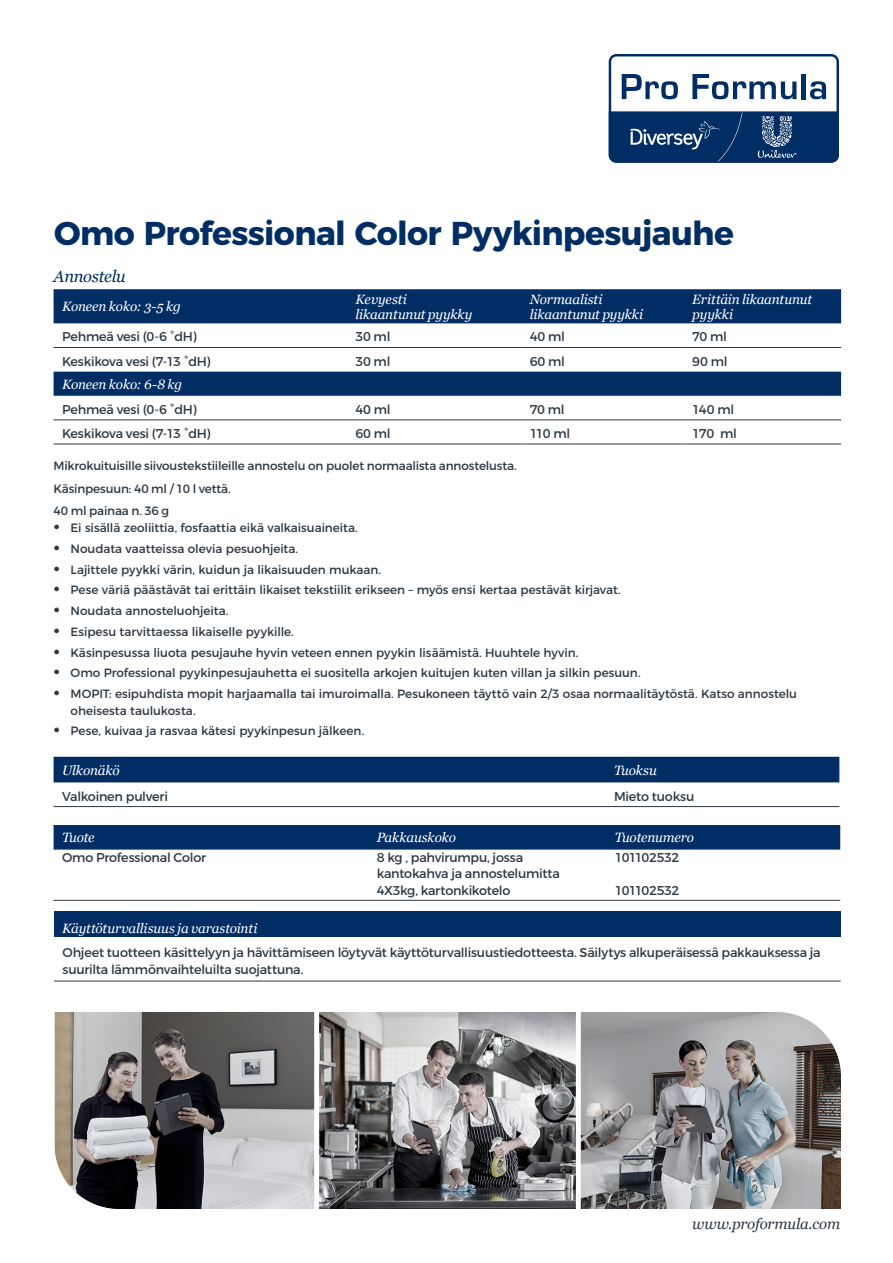
<style>
.page{position:relative;width:893px;height:1263px;background:#fff}
.page>*{position:absolute;margin:0;border:0;box-sizing:border-box;transform-origin:0 0}
.Product_Head_Blue_Pa{font:700 33px "Montserrat";letter-spacing:-.02em;color:#002e64}
.Subheads_Blue{font:italic 16.5px "Georgia";letter-spacing:-.015em;color:#002e64}
.t1{font:italic 15px "Georgia";letter-spacing:-.01em;color:#2c3741}
.Table_Heads_Bold_Whi{font:italic 13.5px "Georgia";letter-spacing:-.01em;color:#fff}
.Table_Text_Black{font:12.75px/16.5px "Montserrat";letter-spacing:-.02em;color:#2c3741}
.Table_Text_Black-2{font:12.75px "Montserrat";letter-spacing:-.055em;color:#2c3741}
.Table_Text_Black-3{font:12px/16.5px "Montserrat";letter-spacing:-.005em;color:#2c3741}
.s1{font-family:"Aaux Pro OT";font-size:15px}
</style>
<div class="page">
<svg style="left:609px;top:54px;width:230px;height:109px"></svg>
<img style="left:54px;top:1012px;width:786px;height:197px">
<div style="left:54px;top:911px;width:787px;height:26px;background:#002e64"></div>
<hr style="left:54px;top:981px;width:787px;height:1px;background:#2c3741">
<div style="left:54px;top:825px;width:786px;height:24px;background:#002e64"></div>
<hr style="left:54px;top:900px;width:314px;height:1px;background:#2c3741">
<hr style="left:368px;top:900px;width:238px;height:1px;background:#2c3741">
<hr style="left:606px;top:900px;width:234px;height:1px;background:#2c3741">
<div style="left:54px;top:757px;width:785px;height:25px;background:#002e64"></div>
<hr style="left:54px;top:806px;width:551px;height:1px;background:#2c3741">
<hr style="left:605px;top:806px;width:234px;height:1px;background:#2c3741">
<div style="left:54px;top:289px;width:787px;height:34px;background:#002e64"></div>
<div style="left:54px;top:372px;width:787px;height:24px;background:#002e64"></div>
<hr style="left:54px;top:347px;width:293px;height:1px;background:#2c3741">
<hr style="left:347px;top:347px;width:174px;height:1px;background:#2c3741">
<hr style="left:521px;top:347px;width:163px;height:1px;background:#2c3741">
<hr style="left:684px;top:347px;width:157px;height:1px;background:#2c3741">
<hr style="left:54px;top:419px;width:293px;height:1px;background:#2c3741">
<hr style="left:347px;top:419px;width:174px;height:1px;background:#2c3741">
<hr style="left:521px;top:419px;width:163px;height:1px;background:#2c3741">
<hr style="left:684px;top:419px;width:157px;height:1px;background:#2c3741">
<hr style="left:54px;top:444px;width:293px;height:1px;background:#2c3741">
<hr style="left:347px;top:444px;width:174px;height:1px;background:#2c3741">
<hr style="left:521px;top:444px;width:163px;height:1px;background:#2c3741">
<hr style="left:684px;top:444px;width:157px;height:1px;background:#2c3741">
<p class="Product_Head_Blue_Pa" style="left:54px;top:206px;width:681px">Omo Professional Color Pyykinpesujauhe</p>
<p class="Subheads_Blue" style="left:54px;top:266px;width:73px">Annostelu</p>
<p class="Table_Heads_Bold_Whi" style="left:62px;top:298px;width:120px">Koneen koko: 3-5 kg</p>
<p class="Table_Heads_Bold_Whi" style="left:355px;top:291px;width:53px">Kevyesti</p>
<p class="Table_Heads_Bold_Whi" style="left:355px;top:306px;width:118px">likaantunut pyykky</p>
<p class="Table_Heads_Bold_Whi" style="left:530px;top:291px;width:74px">Normaalisti</p>
<p class="Table_Heads_Bold_Whi" style="left:530px;top:306px;width:115px">likaantunut pyykki</p>
<p class="Table_Heads_Bold_Whi" style="left:692px;top:291px;width:121px">Erittäin likaantunut</p>
<p class="Table_Heads_Bold_Whi" style="left:692px;top:306px;width:42px">pyykki</p>
<p class="Table_Text_Black" style="left:62px;top:328px;width:136px">Pehmeä vesi (0-6 °dH)</p>
<p class="Table_Text_Black" style="left:355px;top:328px;width:36px">30 ml</p>
<p class="Table_Text_Black" style="left:530px;top:328px;width:37px">40 ml</p>
<p class="Table_Text_Black" style="left:692px;top:328px;width:36px">70 ml</p>
<p class="Table_Text_Black" style="left:62px;top:352px;width:150px">Keskikova vesi (7-13 °dH)</p>
<p class="Table_Text_Black" style="left:355px;top:352px;width:36px">30 ml</p>
<p class="Table_Text_Black" style="left:530px;top:352px;width:37px">60 ml</p>
<p class="Table_Text_Black" style="left:692px;top:352px;width:37px">90 ml</p>
<p class="Table_Heads_Bold_Whi" style="left:62px;top:376px;width:122px">Koneen koko: 6-8 kg</p>
<p class="Table_Text_Black" style="left:62px;top:400px;width:136px">Pehmeä vesi (0-6 °dH)</p>
<p class="Table_Text_Black" style="left:355px;top:400px;width:37px">40 ml</p>
<p class="Table_Text_Black" style="left:530px;top:400px;width:36px">70 ml</p>
<p class="Table_Text_Black" style="left:692px;top:400px;width:44px">140 ml</p>
<p class="Table_Text_Black" style="left:62px;top:424px;width:150px">Keskikova vesi (7-13 °dH)</p>
<p class="Table_Text_Black" style="left:355px;top:424px;width:37px">60 ml</p>
<p class="Table_Text_Black" style="left:530px;top:424px;width:42px">110 ml</p>
<p class="Table_Text_Black" style="left:692px;top:424px;width:46px">170 ml</p>
<p class="Table_Text_Black-3" style="left:54px;top:456px;width:465px">Mikrokuituisille siivoustekstiileille annostelu on puolet normaalista annostelusta.</p>
<p class="Table_Text_Black-3" style="left:54px;top:479px;width:179px">Käsinpesuun: 40 ml / 10 l vettä.</p>
<p class="Table_Text_Black-3" style="left:54px;top:502px;width:117px">40 ml painaa n. 36 g</p>
<p class="Table_Text_Black-3" style="left:54px;top:518px;width:306px"><span class="s1">•</span> Ei sisällä zeoliittia, fosfaattia eikä valkaisuaineita.</p>
<p class="Table_Text_Black-3" style="left:54px;top:539px;width:246px"><span class="s1">•</span> Noudata vaatteissa olevia pesuohjeita.</p>
<p class="Table_Text_Black-3" style="left:54px;top:560px;width:329px"><span class="s1">•</span> Lajittele pyykki värin, kuidun ja likaisuuden mukaan.</p>
<p class="Table_Text_Black-3" style="left:54px;top:581px;width:569px"><span class="s1">•</span> Pese väriä päästävät tai erittäin likaiset tekstiilit erikseen – myös ensi kertaa pestävät kirjavat.</p>
<p class="Table_Text_Black-3" style="left:54px;top:601px;width:176px"><span class="s1">•</span> Noudata annosteluohjeita.</p>
<p class="Table_Text_Black-3" style="left:54px;top:622px;width:242px"><span class="s1">•</span> Esipesu tarvittaessa likaiselle pyykille.</p>
<p class="Table_Text_Black-3" style="left:54px;top:643px;width:526px"><span class="s1">•</span> Käsinpesussa liuota pesujauhe hyvin veteen ennen pyykin lisäämistä. Huuhtele hyvin.</p>
<p class="Table_Text_Black-3" style="left:54px;top:664px;width:588px"><span class="s1">•</span> Omo Professional pyykinpesujauhetta ei suositella arkojen kuitujen kuten villan ja silkin pesuun.</p>
<p class="Table_Text_Black-3" style="left:71px;top:684px;width:728px;text-indent:-17px"><span class="s1">•</span> MOPIT: esipuhdista mopit harjaamalla tai imuroimalla. Pesukoneen täyttö vain 2/3 osaa normaalitäytöstä. Katso annostelu oheisesta taulukosta.</p>
<p class="Table_Text_Black-3" style="left:54px;top:722px;width:312px"><span class="s1">•</span> Pese, kuivaa ja rasvaa kätesi pyykinpesun jälkeen.</p>
<p class="Table_Heads_Bold_Whi" style="left:62px;top:761px;width:59px">Ulkonäkö</p>
<p class="Table_Heads_Bold_Whi" style="left:614px;top:761px;width:44px">Tuoksu</p>
<p class="Table_Text_Black" style="left:62px;top:787px;width:107px">Valkoinen pulveri</p>
<p class="Table_Text_Black" style="left:614px;top:787px;width:82px">Mieto tuoksu</p>
<p class="Table_Heads_Bold_Whi" style="left:62px;top:829px;width:34px">Tuote</p>
<p class="Table_Heads_Bold_Whi" style="left:377px;top:829px;width:81px">Pakkauskoko</p>
<p class="Table_Heads_Bold_Whi" style="left:615px;top:829px;width:81px">Tuotenumero</p>
<p class="Table_Text_Black" style="left:62px;top:848px;width:146px">Omo Professional Color</p>
<p class="Table_Text_Black" style="left:377px;top:848px;width:185px">8 kg , pahvirumpu, jossa kantokahva ja annostelumitta</p>
<p class="Table_Text_Black" style="left:377px;top:881px;width:135px">4X3kg, kartonkikotelo</p>
<p class="Table_Text_Black-2" style="left:615px;top:847px;width:66px">101102532</p>
<p class="Table_Text_Black-2" style="left:615px;top:880px;width:66px">101102532</p>
<p class="Table_Heads_Bold_Whi" style="left:62px;top:919px;width:197px">Käyttöturvallisuus ja varastointi</p>
<p class="Table_Text_Black" style="left:63px;top:943px;width:760px">Ohjeet tuotteen käsittelyyn ja hävittämiseen löytyvät käyttöturvallisuustiedotteesta. Säilytys alkuperäisessä pakkauksessa ja suurilta lämmönvaihteluilta suojattuna.</p>
<p class="t1" style="left:692px;top:1215px;width:150px">www.proformula.com</p>
</div>
